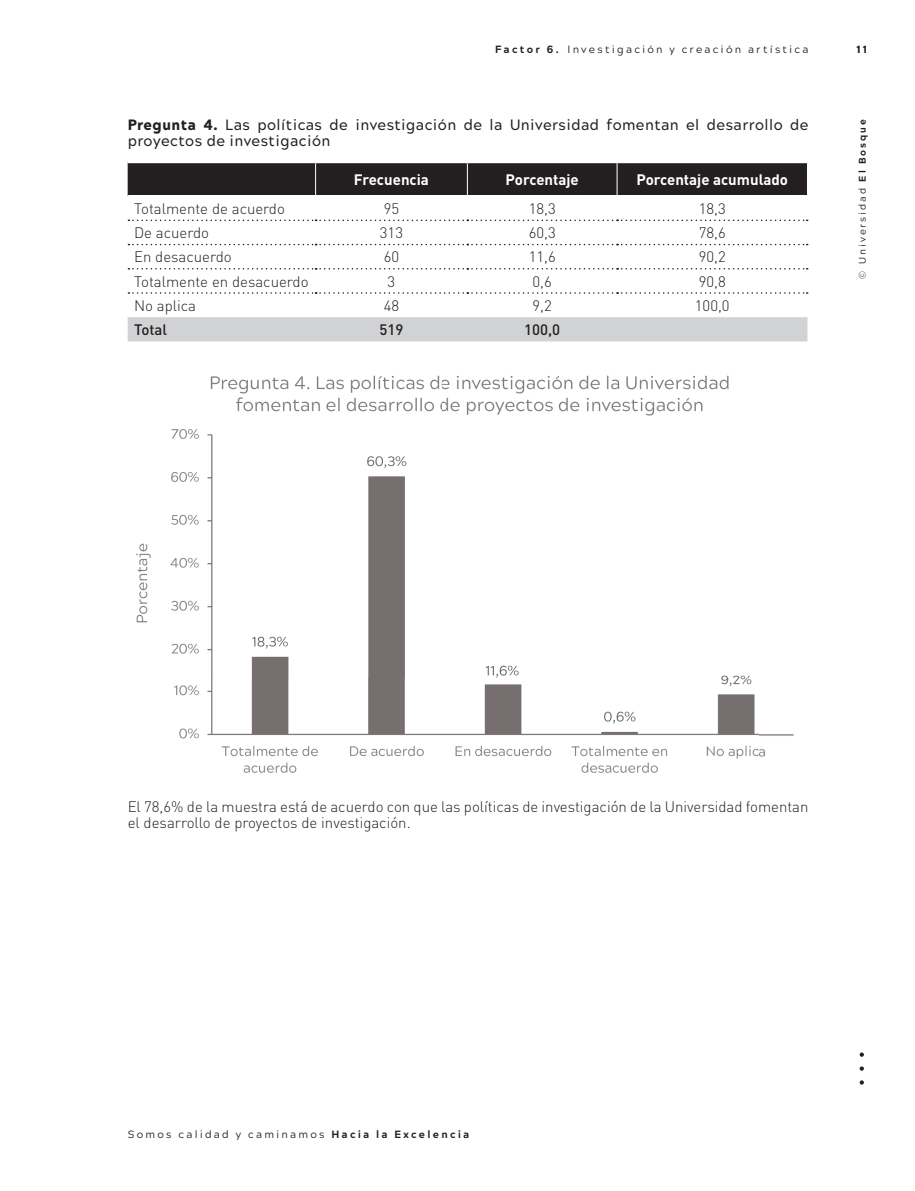
<style>
.page{position:relative;width:915px;height:1191px;background:#fff}
.page>*{position:absolute;margin:0;border:0;box-sizing:border-box;transform-origin:0 0}
.t1{font:300 15px/16.5px "DIN Pro";color:#231f20}
.t2{font:500 15px/16.5px "Acherus Grotesque";letter-spacing:.03em;color:#231f20}
.t3{font:700 15px "DIN Pro";color:#fff}
.t4{font:500 15px "DIN Pro";color:#231f20}
.t5{font:10.5px "Acherus Grotesque";letter-spacing:.215em;color:#231f20}
.t6{font:900 10.5px "Acherus Grotesque";color:#231f20}
.t7{font:9.75px "Acherus Grotesque";letter-spacing:.2em;color:#231f20}
.s1{font-weight:800}
.s2{font-weight:900}
</style>
<div class="page">
<svg style="left:859px;top:1080px;width:4px;height:4px"></svg>
<svg style="left:859px;top:1066px;width:4px;height:4px"></svg>
<svg style="left:859px;top:1052px;width:4px;height:4px"></svg>
<svg style="left:128px;top:219px;width:679px;height:51px"></svg>
<div style="left:128px;top:317px;width:679px;height:24px;background:#d1d2d4"></div>
<svg style="left:128px;top:220px;width:679px;height:1px"></svg>
<svg style="left:128px;top:244px;width:679px;height:1px"></svg>
<svg style="left:128px;top:268px;width:679px;height:1px"></svg>
<svg style="left:128px;top:292px;width:679px;height:2px"></svg>
<svg style="left:128px;top:162px;width:679px;height:34px;background:#322e2f"></svg>
<img style="left:136px;top:375px;width:658px;height:398px">
<p class="t5" style="left:495px;top:41px;width:315px"><span class="s1">Factor 6.</span> Investigación y creación artística</p>
<p class="t6" style="left:856px;top:40px;width:12px">11</p>
<p class="t2" style="left:128px;top:116px;width:682px"><span class="s2">Pregunta 4.</span> Las políticas de investigación de la Universidad fomentan el desarrollo de proyectos de investigación</p>
<p class="t3" style="left:354px;top:169px;width:76px">Frecuencia</p>
<p class="t3" style="left:505px;top:169px;width:75px">Porcentaje</p>
<p class="t3" style="left:636px;top:169px;width:153px">Porcentaje acumulado</p>
<p class="t1" style="left:134px;top:200px;width:152px">Totalmente de acuerdo</p>
<p class="t1" style="left:383px;top:200px;width:17px">95</p>
<p class="t1" style="left:528px;top:200px;width:29px">18,3</p>
<p class="t1" style="left:698px;top:200px;width:29px">18,3</p>
<p class="t1" style="left:134px;top:224px;width:76px">De acuerdo</p>
<p class="t1" style="left:380px;top:224px;width:25px">313</p>
<p class="t1" style="left:528px;top:224px;width:28px">60,3</p>
<p class="t1" style="left:698px;top:224px;width:29px">78,6</p>
<p class="t1" style="left:134px;top:248px;width:99px">En desacuerdo</p>
<p class="t1" style="left:383px;top:248px;width:17px">60</p>
<p class="t1" style="left:528px;top:248px;width:28px">11,6</p>
<p class="t1" style="left:698px;top:248px;width:29px">90,2</p>
<p class="t1" style="left:134px;top:272px;width:176px">Totalmente en desacuerdo</p>
<p class="t1" style="left:387px;top:272px;width:9px">3</p>
<p class="t1" style="left:532px;top:272px;width:21px">0,6</p>
<p class="t1" style="left:698px;top:272px;width:29px">90,8</p>
<p class="t1" style="left:134px;top:296px;width:63px">No aplica</p>
<p class="t1" style="left:383px;top:296px;width:17px">48</p>
<p class="t1" style="left:532px;top:296px;width:21px">9,2</p>
<p class="t1" style="left:694px;top:296px;width:36px">100,0</p>
<p class="t4" style="left:134px;top:319px;width:35px">Total</p>
<p class="t4" style="left:379px;top:319px;width:25px">519</p>
<p class="t4" style="left:524px;top:319px;width:38px">100,0</p>
<p class="t7" style="left:853px;top:278px;width:161px;rotate:-90deg">© Universidad <span class="s1">El Bosque</span></p>
<p class="t1" style="left:128px;top:797px;width:682px">El 78,6% de la muestra está de acuerdo con que las políticas de investigación de la Universidad fomentan el desarrollo de proyectos de investigación.</p>
<p class="t5" style="left:128px;top:1125px;width:343px">Somos calidad y caminamos <span class="s1">Hacia la Excelencia</span></p>
</div>
